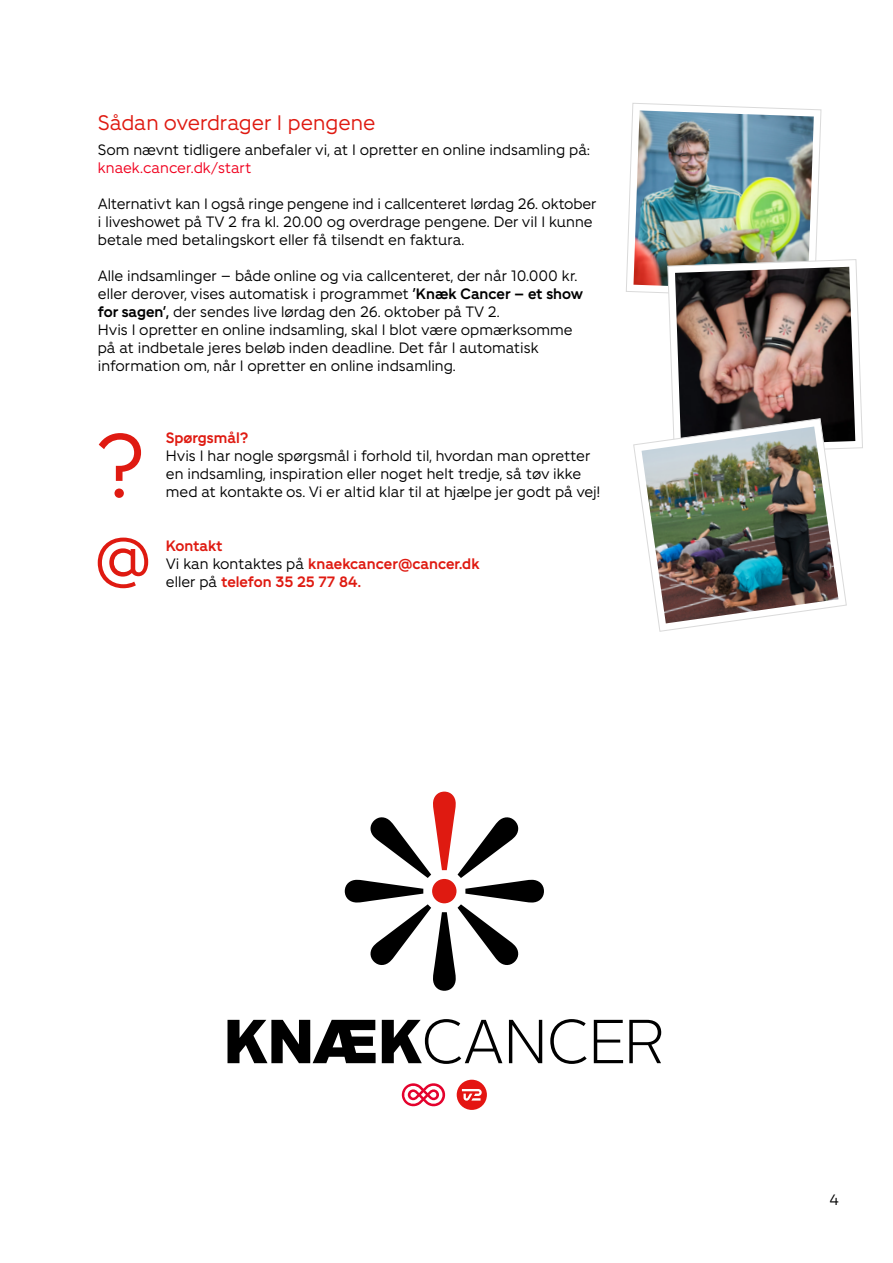
<style>
.page{position:relative;width:893px;height:1263px;background:#fff}
.page>*{position:absolute;margin:0;border:0;box-sizing:border-box;transform-origin:0 0}
.t1{font:90px "Fighter";color:#df1a11}
.t2{font:60px "Fighter Overskrift";color:#df1a11}
.t3{font:21px "Fighter";color:#df1a11}
.t4{font:15px/18px "Fighter";color:#000}
.t5{font:700 15px/18px "Fighter";color:#df1a11}
.t6{font:15px "Fighter";color:#f0001e}
.s1{font-weight:700}
.s2{font-weight:400;color:#000}
</style>
<div class="page">
<svg style="left:227px;top:1020px;width:149px;height:43px"></svg>
<svg style="left:382px;top:1019px;width:120px;height:45px"></svg>
<svg style="left:509px;top:1020px;width:33px;height:43px"></svg>
<svg style="left:550px;top:1019px;width:37px;height:45px"></svg>
<svg style="left:594px;top:1020px;width:29px;height:43px"></svg>
<svg style="left:629px;top:1020px;width:32px;height:43px"></svg>
<svg style="left:345px;top:792px;width:199px;height:199px"></svg>
<svg style="left:402px;top:1083px;width:44px;height:24px"></svg>
<div style="left:457px;top:1080px;width:30px;height:30px;background:#e41512;border-radius:50%"></div>
<svg style="left:462px;top:1089px;width:20px;height:12px"></svg>
<img style="left:626px;top:103px;width:237px;height:346px">
<svg style="left:633px;top:418px;width:214px;height:214px"></svg>
<img style="left:641px;top:426px;width:197px;height:197px">
<h3 class="t3" style="left:98px;top:108px;width:279px">Sådan overdrager I pengene</h3>
<p class="t4" style="left:98px;top:140px;width:494px">Som nævnt tidligere anbefaler vi, at I opretter en online indsamling på:</p>
<p class="t6" style="left:98px;top:158px;width:155px">knaek.cancer.dk/start</p>
<p class="t4" style="left:98px;top:194px;width:500px">Alternativt kan I også ringe pengene ind i callcenteret lørdag 26. oktober i liveshowet på TV 2 fra kl. 20.00 og overdrage pengene. Der vil I kunne betale med betalingskort eller få tilsendt en faktura.</p>
<p class="t4" style="left:98px;top:266px;width:487px">Alle indsamlinger – både online og via callcenteret, der når 10.000 kr. eller derover, vises automatisk i programmet <span class="s1">’Knæk Cancer – et show for sagen’,</span> der sendes live lørdag den 26. oktober på TV 2.<br>Hvis I opretter en online indsamling, skal I blot være opmærksomme på at indbetale jeres beløb inden deadline. Det får I automatisk information om, når I opretter en online indsamling.</p>
<h1 class="t1" style="left:95px;top:403px;width:52px">?</h1>
<h2 class="t2" style="left:95px;top:522px;width:58px">@</h2>
<p class="t5" style="left:166px;top:428px;width:84px">Spørgsmål?</p>
<p class="t4" style="left:166px;top:446px;width:436px">Hvis I har nogle spørgsmål i forhold til, hvordan man opretter en indsamling, inspiration eller noget helt tredje, så tøv ikke med at kontakte os. Vi er altid klar til at hjælpe jer godt på vej!</p>
<p class="t5" style="left:166px;top:536px;width:315px">Kontakt<br><span class="s2">Vi kan kontaktes på</span> knaekcancer@cancer.dk <span class="s2">eller på</span> telefon 35 25 77 84.</p>
<p class="t4" style="left:829px;top:1189px;width:11px">4</p>
</div>
